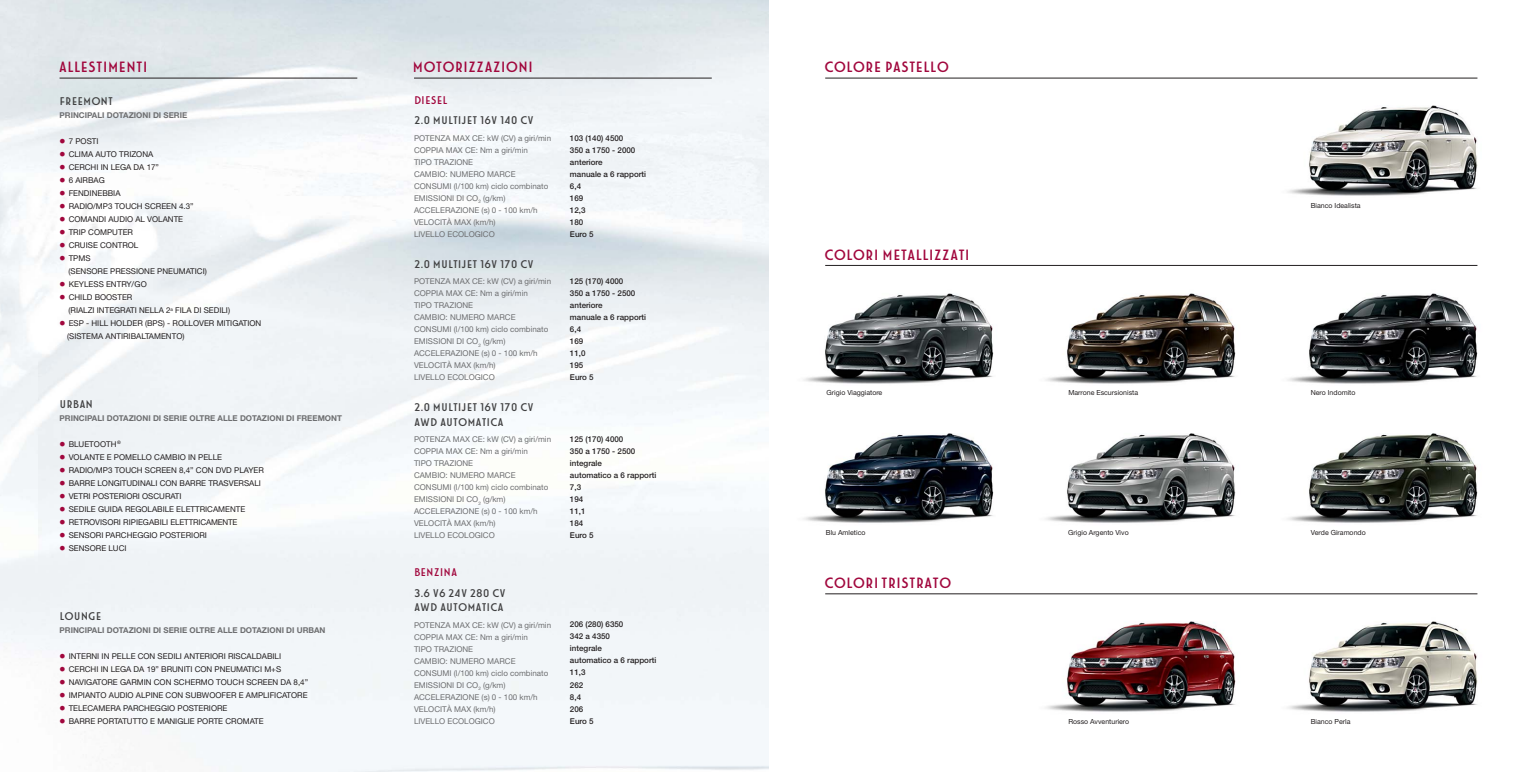
<style>
.page{position:relative;width:1537px;height:772px;background:#fff}
.page>*{position:absolute;margin:0;border:0;box-sizing:border-box;transform-origin:0 0}
.t1{font:16px "FIATADVERT01 A";color:#a1073d}
.t2{font:12px/14.4px "FIATADVERT01 A";color:#404041}
.t3{font:12px "FIATADVERT01 A";color:#a1073d}
.t4{font:8px/13px "Helvetica Neue";color:#231f20}
.t5{font:8px/12px "Helvetica Neue";color:#6d6e70}
.t6{font:500 8px/12px "Helvetica Neue";color:#231f20}
.t7{font:700 8px "Helvetica Neue";color:#6d6e70}
.t8{font:7px "Helvetica Neue";color:#231f20}
</style>
<div class="page">
<hr style="left:825px;top:78px;width:652px;height:1px;background:#231f20">
<img style="left:1287px;top:105px;width:191px;height:91px">
<hr style="left:825px;top:593px;width:652px;height:1px;background:#231f20">
<img style="left:1045px;top:621px;width:191px;height:91px">
<img style="left:1287px;top:621px;width:191px;height:91px">
<hr style="left:825px;top:265px;width:652px;height:1px;background:#231f20">
<img style="left:1045px;top:293px;width:191px;height:91px">
<img style="left:1287px;top:293px;width:191px;height:91px">
<img style="left:803px;top:293px;width:191px;height:91px">
<img style="left:1045px;top:433px;width:191px;height:90px">
<img style="left:803px;top:433px;width:191px;height:90px">
<img style="left:1287px;top:433px;width:191px;height:90px">
<hr style="left:60px;top:78px;width:297px;height:1px;background:#231f20">
<hr style="left:414px;top:78px;width:297px;height:1px;background:#231f20">
<svg style="left:60px;top:441px;width:5px;height:5px"></svg>
<svg style="left:60px;top:454px;width:5px;height:5px"></svg>
<svg style="left:60px;top:467px;width:5px;height:5px"></svg>
<svg style="left:60px;top:480px;width:5px;height:5px"></svg>
<svg style="left:60px;top:493px;width:5px;height:5px"></svg>
<svg style="left:60px;top:506px;width:5px;height:5px"></svg>
<svg style="left:60px;top:519px;width:5px;height:5px"></svg>
<svg style="left:60px;top:545px;width:5px;height:5px"></svg>
<svg style="left:60px;top:139px;width:5px;height:4px"></svg>
<svg style="left:60px;top:152px;width:5px;height:4px"></svg>
<svg style="left:60px;top:165px;width:5px;height:4px"></svg>
<svg style="left:60px;top:243px;width:5px;height:4px"></svg>
<svg style="left:60px;top:256px;width:5px;height:4px"></svg>
<h1 class="t1" style="left:59px;top:57px;width:90px">ALLESTIMENTI</h1>
<h2 class="t2" style="left:60px;top:94px;width:55px">FREEMONT</h2>
<p class="t7" style="left:60px;top:112px;width:129px">PRINCIPALI DOTAZIONI DI SERIE</p>
<p class="t4" style="left:67px;top:135px;width:196px">7 POSTI<br>CLIMA AUTO TRIZONA<br>CERCHI IN LEGA DA 17”<br>6 AIRBAG<br>FENDINEBBIA<br>RADIO/MP3 TOUCH SCREEN 4.3”<br>COMANDI AUDIO AL VOLANTE<br>TRIP COMPUTER<br>CRUISE CONTROL<br>TPMS<br>(SENSORE PRESSIONE PNEUMATICI)<br>KEYLESS ENTRY/GO<br>CHILD BOOSTER<br>(RIALZI INTEGRATI NELLA 2<sup>a</sup> FILA DI SEDILI)<br>ESP - HILL HOLDER (BPS) - ROLLOVER MITIGATION (SISTEMA ANTIRIBALTAMENTO)</p>
<h2 class="t2" style="left:60px;top:396px;width:35px">URBAN</h2>
<p class="t7" style="left:60px;top:415px;width:284px">PRINCIPALI DOTAZIONI DI SERIE OLTRE ALLE DOTAZIONI DI FREEMONT</p>
<p class="t4" style="left:69px;top:438px;width:197px">BLUETOOTH<sup>®<br></sup>VOLANTE E POMELLO CAMBIO IN PELLE<br>RADIO/MP3 TOUCH SCREEN 8,4” CON DVD PLAYER<br>BARRE LONGITUDINALI CON BARRE TRASVERSALI<br>VETRI POSTERIORI OSCURATI<br>SEDILE GUIDA REGOLABILE ELETTRICAMENTE<br>RETROVISORI RIPIEGABILI ELETTRICAMENTE<br>SENSORI PARCHEGGIO POSTERIORI<br>SENSORE LUCI</p>
<h2 class="t2" style="left:60px;top:607px;width:44px">LOUNGE</h2>
<p class="t7" style="left:60px;top:626px;width:267px">PRINCIPALI DOTAZIONI DI SERIE OLTRE ALLE DOTAZIONI DI URBAN</p>
<p class="t4" style="left:69px;top:649px;width:241px">INTERNI IN PELLE CON SEDILI ANTERIORI RISCALDABILI CERCHI IN LEGA DA 19” BRUNITI CON PNEUMATICI M+S NAVIGATORE GARMIN CON SCHERMO TOUCH SCREEN DA 8,4” IMPIANTO AUDIO ALPINE CON SUBWOOFER E AMPLIFICATORE TELECAMERA PARCHEGGIO POSTERIORE<br>BARRE PORTATUTTO E MANIGLIE PORTE CROMATE</p>
<h1 class="t1" style="left:412px;top:57px;width:122px">MOTORIZZAZIONI</h1>
<h2 class="t3" style="left:414px;top:92px;width:35px">DIESEL</h2>
<h2 class="t2" style="left:414px;top:113px;width:121px">2.0 MULTIJET 16V 140 CV</h2>
<p class="t5" style="left:414px;top:132px;width:139px">POTENZA MAX CE: kW (CV) a giri/min<br>COPPIA MAX CE: Nm a giri/min<br>TIPO TRAZIONE<br>CAMBIO: NUMERO MARCE<br>CONSUMI (l/100 km) ciclo combinato<br>EMISSIONI DI CO<sub>2</sub> (g/km)<br>ACCELERAZIONE (s) 0 - 100 km/h<br>VELOCITÀ MAX (km/h)<br>LIVELLO ECOLOGICO</p>
<h2 class="t2" style="left:414px;top:256px;width:121px">2.0 MULTIJET 16V 170 CV</h2>
<p class="t5" style="left:414px;top:276px;width:139px">POTENZA MAX CE: kW (CV) a giri/min<br>COPPIA MAX CE: Nm a giri/min<br>TIPO TRAZIONE<br>CAMBIO: NUMERO MARCE<br>CONSUMI (l/100 km) ciclo combinato<br>EMISSIONI DI CO<sub>2</sub> (g/km)<br>ACCELERAZIONE (s) 0 - 100 km/h<br>VELOCITÀ MAX (km/h)<br>LIVELLO ECOLOGICO</p>
<p class="t6" style="left:570px;top:132px;width:78px">103 (140) 4500<br>350 a 1750 - 2000 anteriore<br>manuale a 6 rapporti<br>6,4<br>169<br>12,3<br>180<br>Euro 5</p>
<p class="t6" style="left:570px;top:276px;width:78px">125 (170) 4000<br>350 a 1750 - 2500 anteriore<br>manuale a 6 rapporti<br>6,4<br>169<br>11,0<br>195<br>Euro 5</p>
<h2 class="t2" style="left:414px;top:400px;width:121px">2.0 MULTIJET 16V 170 CV<br>AWD AUTOMATICA</h2>
<p class="t5" style="left:414px;top:434px;width:139px">POTENZA MAX CE: kW (CV) a giri/min<br>COPPIA MAX CE: Nm a giri/min<br>TIPO TRAZIONE<br>CAMBIO: NUMERO MARCE<br>CONSUMI (l/100 km) ciclo combinato<br>EMISSIONI DI CO<sub>2</sub> (g/km)<br>ACCELERAZIONE (s) 0 - 100 km/h<br>VELOCITÀ MAX (km/h)<br>LIVELLO ECOLOGICO</p>
<p class="t6" style="left:570px;top:434px;width:88px">125 (170) 4000<br>350 a 1750 - 2500 integrale<br>automatico a 6 rapporti<br>7,3<br>194<br>11,1<br>184<br>Euro 5</p>
<h2 class="t3" style="left:414px;top:564px;width:45px">BENZINA</h2>
<h2 class="t2" style="left:414px;top:585px;width:93px">3.6 V6 24V 280 CV<br>AWD AUTOMATICA</h2>
<p class="t5" style="left:414px;top:619px;width:139px">POTENZA MAX CE: kW (CV) a giri/min<br>COPPIA MAX CE: Nm a giri/min<br>TIPO TRAZIONE<br>CAMBIO: NUMERO MARCE<br>CONSUMI (l/100 km) ciclo combinato<br>EMISSIONI DI CO<sub>2</sub> (g/km)<br>ACCELERAZIONE (s) 0 - 100 km/h<br>VELOCITÀ MAX (km/h)<br>LIVELLO ECOLOGICO</p>
<p class="t6" style="left:570px;top:619px;width:88px">206 (280) 6350<br>342 a 4350<br>integrale<br>automatico a 6 rapporti<br>11,3<br>262<br>8,4<br>206<br>Euro 5</p>
<h1 class="t1" style="left:824px;top:57px;width:126px">COLORE PASTELLO</h1>
<h1 class="t1" style="left:824px;top:245px;width:147px">COLORI METALLIZZATI</h1>
<p class="t8" style="left:1310px;top:203px;width:51px">Bianco Idealista</p>
<p class="t8" style="left:826px;top:390px;width:57px">Grigio Viaggiatore</p>
<p class="t8" style="left:1068px;top:390px;width:71px">Marrone Escursionista</p>
<p class="t8" style="left:1310px;top:390px;width:46px">Nero Indomito</p>
<p class="t8" style="left:826px;top:529px;width:41px">Blu Amletico</p>
<p class="t8" style="left:1068px;top:529px;width:62px">Grigio Argento Vivo</p>
<p class="t8" style="left:1310px;top:529px;width:56px">Verde Giramondo</p>
<h1 class="t1" style="left:824px;top:572px;width:129px">COLORI TRISTRATO</h1>
<p class="t8" style="left:1068px;top:718px;width:62px">Rosso Avventuriero</p>
<p class="t8" style="left:1310px;top:719px;width:41px">Bianco Perla</p>
</div>
